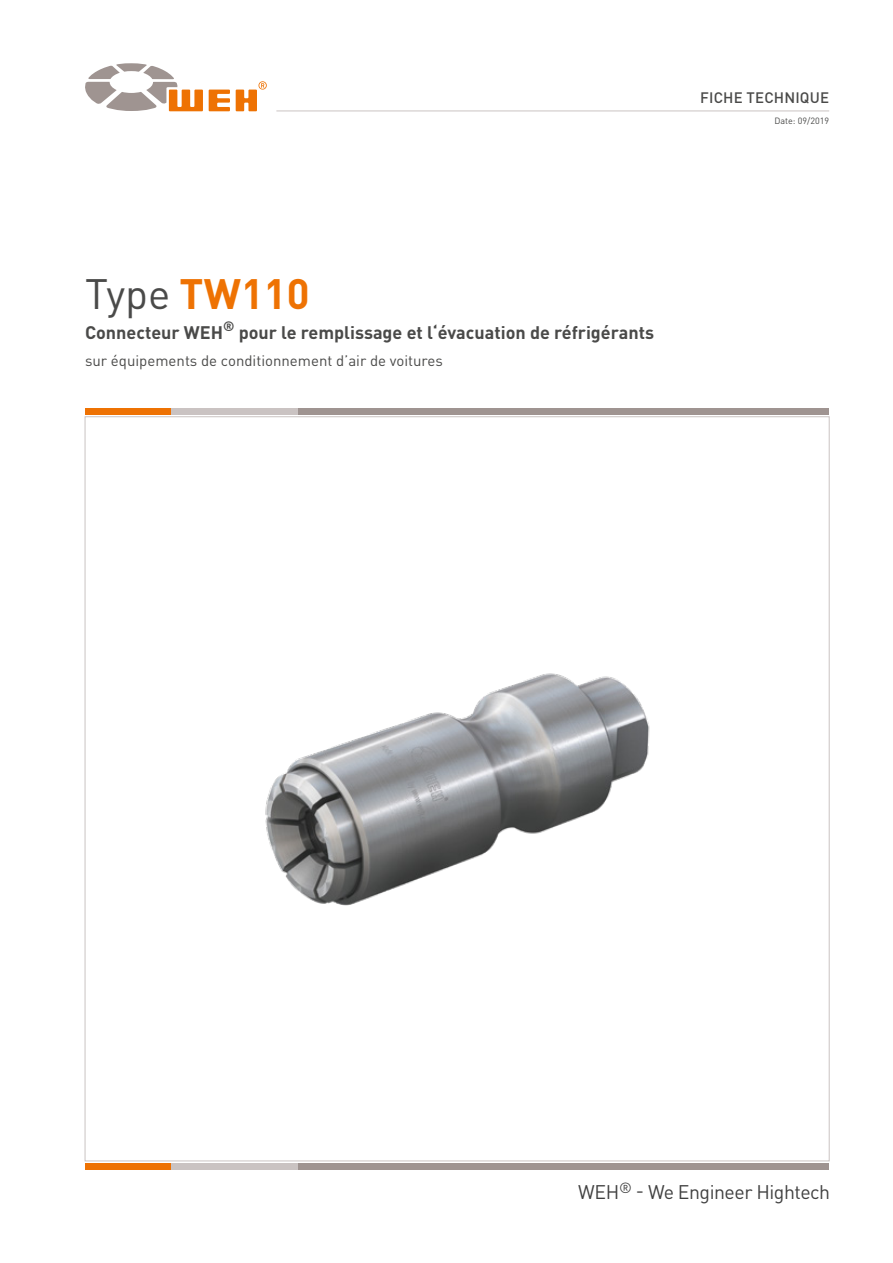
<style>
.page{position:relative;width:893px;height:1263px;background:#fff}
.page>*{position:absolute;margin:0;border:0;box-sizing:border-box;transform-origin:0 0}
.t1{font:700 42px "DIN Pro";color:#ee7203}
.t2{font:19.5px "DIN Pro";letter-spacing:-.025em;color:#000}
.t3{font:700 18px "DIN Pro";color:#4a4a49}
.t4{font:15px "DIN Pro";color:#4a4a49}
.t5{font:500 15px "DIN Pro";letter-spacing:.01em;color:#4a4a49}
.t6{font:9px "DIN Pro";color:#4a4a49}
.s1{font-weight:400;color:#4a4a49}
</style>
<div class="page">
<div style="left:298px;top:408px;width:531px;height:7px;background:#9f9491"></div>
<div style="left:170px;top:408px;width:128px;height:7px;background:#cac3c2"></div>
<div style="left:85px;top:408px;width:85px;height:7px;background:#ee7203"></div>
<div style="left:298px;top:1163px;width:531px;height:6px;background:#9f9491"></div>
<div style="left:170px;top:1163px;width:128px;height:6px;background:#cac3c2"></div>
<div style="left:85px;top:1163px;width:85px;height:6px;background:#ee7203"></div>
<hr style="left:276px;top:111px;width:553px;height:1px;background:#cac3c2">
<svg style="left:85px;top:63px;width:118px;height:48px"></svg>
<svg style="left:209px;top:90px;width:21px;height:21px"></svg>
<svg style="left:236px;top:81px;width:31px;height:30px"></svg>
<img style="left:265px;top:673px;width:385px;height:233px">
<p class="t5" style="left:700px;top:85px;width:130px">FICHE TECHNIQUE</p>
<p class="t6" style="left:774px;top:113px;width:56px">Date: 09/2019</p>
<h1 class="t1" style="left:85px;top:258px;width:226px"><span class="s1">Type</span> TW110</h1>
<p class="t3" style="left:85px;top:317px;width:570px">Connecteur WEH<sup>®</sup> pour le remplissage et l‘évacuation de réfrigérants</p>
<p class="t4" style="left:85px;top:348px;width:359px">sur équipements de conditionnement d’air de voitures</p>
<p class="t2" style="left:578px;top:1177px;width:254px">WEH<sup>®</sup> - We Engineer Hightech</p>
</div>
